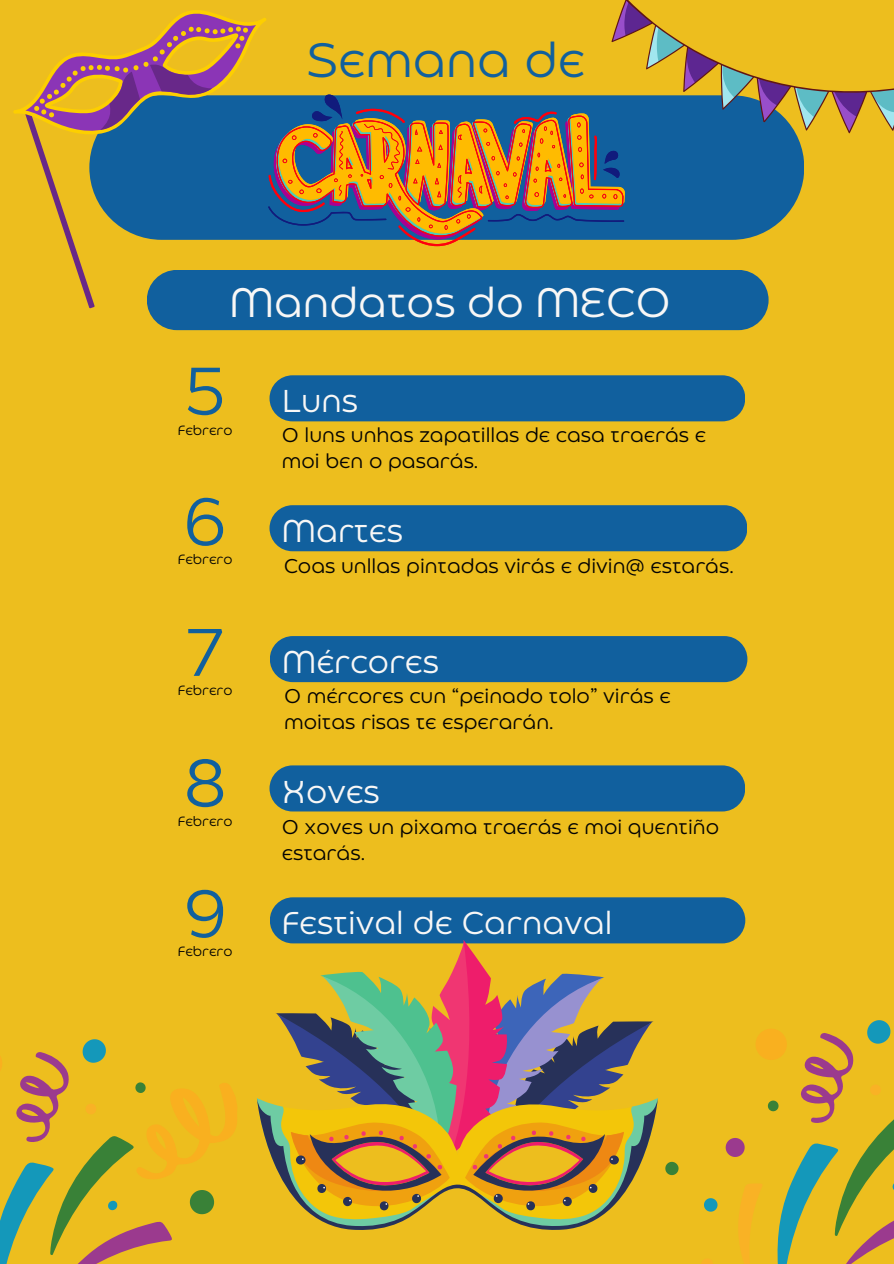
<style>
.page{position:relative;width:894px;height:1264px;background:#fff}
.page>*{position:absolute;margin:0;border:0;box-sizing:border-box;transform-origin:0 0}
.t1{font:66.9px "Eastman Roman Alt";color:#11609e}
.t2{font:48px "Eastman Roman Alt";color:#11609e}
.t3{font:41.25px "Eastman Roman Alt";color:#f8f7f6}
.t4{font:31.5px "Eastman Roman Alt";color:#f8f7f6}
.t5{font:19.8px/25.8px "Eastman Roman Alt";color:#040303}
.t6{font:13.5px "Eastman Roman Alt";color:#040303}
</style>
<div class="page">
<div style="left:0;top:0;width:893px;height:1263px;background:#edbe1e"></div>
<div style="left:89px;top:95px;width:715px;height:145px;background:#11609e;border-radius:72px"></div>
<div style="left:269px;top:505px;width:478px;height:46px;background:#11609e;border-radius:23px"></div>
<div style="left:270px;top:636px;width:477px;height:46px;background:#11609e;border-radius:23px"></div>
<div style="left:269px;top:375px;width:476px;height:46px;background:#11609e;border-radius:23px"></div>
<div style="left:269px;top:765px;width:476px;height:46px;background:#11609e;border-radius:23px"></div>
<div style="left:270px;top:897px;width:475px;height:46px;background:#11609e;border-radius:23px"></div>
<svg style="left:257px;top:939px;width:400px;height:291px"></svg>
<svg style="left:13px;top:10px;width:611px;height:298px"></svg>
<svg style="left:268px;top:226px;width:355px;height:22px"></svg>
<svg style="left:268px;top:93px;width:356px;height:132px"></svg>
<svg style="left:0;top:1039px;width:237px;height:224px"></svg>
<svg style="left:704px;top:1198px;width:13px;height:13px"></svg>
<svg style="left:665px;top:1161px;width:13px;height:14px"></svg>
<svg style="left:702px;top:1259px;width:10px;height:4px"></svg>
<svg style="left:725px;top:1020px;width:168px;height:243px"></svg>
<svg style="left:590px;top:0;width:303px;height:166px"></svg>
<div style="left:147px;top:270px;width:621px;height:60px;background:#11609e;border-radius:30px"></div>
<p class="t2" style="left:306px;top:41px;width:280px">Semana de</p>
<h3 class="t3" style="left:229px;top:287px;width:442px">Mandatos do MECO</h3>
<p class="t1" style="left:183px;top:365px;width:45px">5</p>
<p class="t6" style="left:178px;top:425px;width:56px">Febrero</p>
<h3 class="t1" style="left:183px;top:496px;width:46px">6</h3>
<h4 class="t6" style="left:178px;top:554px;width:56px">Febrero</h4>
<p class="t1" style="left:187px;top:626px;width:38px">7</p>
<p class="t6" style="left:178px;top:685px;width:56px">Febrero</p>
<p class="t1" style="left:183px;top:757px;width:46px">8</p>
<p class="t6" style="left:178px;top:815px;width:56px">Febrero</p>
<p class="t1" style="left:183px;top:887px;width:46px">9</p>
<p class="t6" style="left:178px;top:946px;width:56px">Febrero</p>
<h2 class="t4" style="left:282px;top:388px;width:78px">Luns</h2>
<p class="t5" style="left:282px;top:424px;width:425px">O luns unhas zapatillas de casa traerás e moi ben o pasarás.</p>
<p class="t4" style="left:282px;top:518px;width:122px">Martes</p>
<p class="t5" style="left:283px;top:554px;width:451px">Coas unllas pintadas virás e divin@ estarás.</p>
<h1 class="t4" style="left:282px;top:649px;width:158px">Mércores</h1>
<p class="t5" style="left:284px;top:684px;width:388px">O mércores cun “peinado tolo” virás e moitas risas te esperarán.</p>
<h3 class="t4" style="left:282px;top:779px;width:99px">Xoves</h3>
<p class="t5" style="left:282px;top:815px;width:438px">O xoves un pixama traerás e moi quentiño estarás.</p>
<h4 class="t4" style="left:282px;top:910px;width:332px">Festival de Carnaval</h4>
</div>
